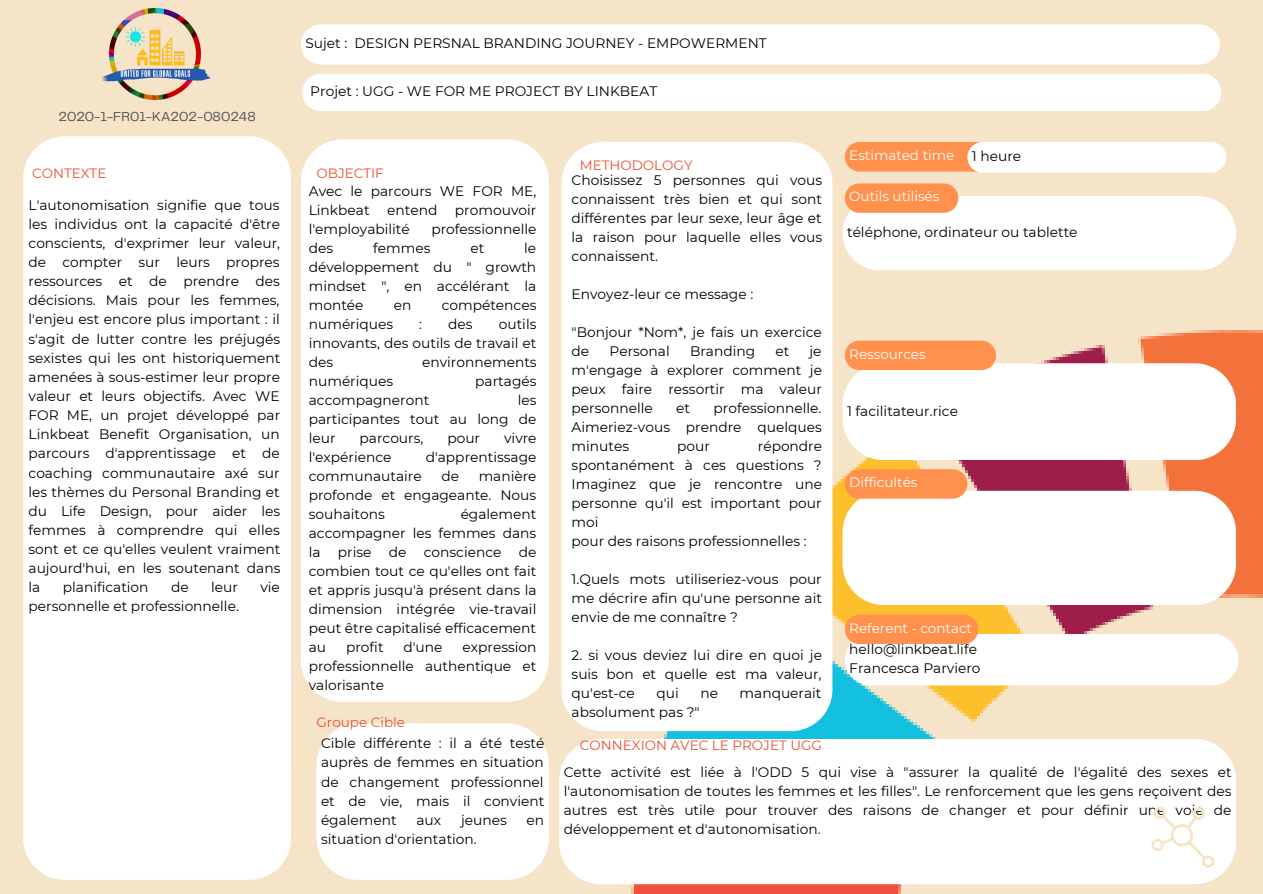
<style>
.page{position:relative;width:1263px;height:894px;background:#fff}
.page>*{position:absolute;margin:0;border:0;box-sizing:border-box;transform-origin:0 0}
.t1{font:13.8px/19px "Montserrat";color:#000;text-align:justify}
.t2{font:13.5px "Montserrat";color:#fff}
.t3{font:13.5px "Montserrat";color:#ec4f31}
.t4{font:13.5px "Telegraf";color:#545454}
</style>
<div class="page">
<div style="left:0;top:0;width:1263px;height:893px;background:#f6e4c8"></div>
<img style="left:102px;top:7px;width:109px;height:94px">
<div style="left:301px;top:25px;width:919px;height:40px;background:#fff;border-radius:20px"></div>
<img style="left:632px;top:331px;width:631px;height:562px">
<div style="left:561px;top:142px;width:271px;height:589px;background:#fff"></div>
<div style="left:316px;top:723px;width:233px;height:156px;background:#fff"></div>
<div style="left:559px;top:738px;width:677px;height:145px;background:#fff"></div>
<div style="left:301px;top:139px;width:248px;height:562px;background:#fff"></div>
<div style="left:23px;top:136px;width:268px;height:743px;background:#fff"></div>
<div style="left:302px;top:74px;width:919px;height:37px;background:#fff;border-radius:19px"></div>
<svg style="left:842px;top:183px;width:394px;height:87px;background:#fdf1e6"></svg>
<svg style="left:842px;top:340px;width:394px;height:120px;background:#fce7dc"></svg>
<div style="left:842px;top:490px;width:394px;height:115px;background:#fff"></div>
<svg style="left:845px;top:469px;width:122px;height:29px;background:#fe9450"></svg>
<svg style="left:845px;top:614px;width:393px;height:71px;background:#f9e2d2"></svg>
<svg style="left:845px;top:142px;width:381px;height:30px;background:#fedbc5"></svg>
<svg style="left:1151px;top:806px;width:63px;height:61px;background:#fdfaf5"></svg>
<p class="t4" style="left:58px;top:111px;width:199px">2020-1-FR01-KA202-080248</p>
<p class="t3" style="left:32px;top:165px;width:76px">CONTEXTE</p>
<p class="t1" style="left:29px;top:195px;width:253px">L'autonomisation signifie que tous les individus ont la capacité d'être conscients, d'exprimer leur valeur, de compter sur leurs propres ressources et de prendre des décisions. Mais pour les femmes, l'enjeu est encore plus important : il s'agit de lutter contre les préjugés sexistes qui les ont historiquement amenées à sous-estimer leur propre valeur et leurs objectifs. Avec WE FOR ME, un projet développé par Linkbeat Benefit Organisation, un parcours d'apprentissage et de coaching communautaire axé sur les thèmes du Personal Branding et du Life Design, pour aider les femmes à comprendre qui elles sont et ce qu'elles veulent vraiment aujourd'hui, en les soutenant dans la</p>
<p class="t1" style="left:63px;top:577px;width:87px">planification</p>
<p class="t1" style="left:171px;top:577px;width:19px">de</p>
<p class="t1" style="left:211px;top:577px;width:28px">leur</p>
<p class="t1" style="left:260px;top:577px;width:21px">vie</p>
<p class="t1" style="left:29px;top:596px;width:212px">personnelle et professionnelle.</p>
<p class="t1" style="left:305px;top:34px;width:463px">Sujet : DESIGN PERSNAL BRANDING JOURNEY - EMPOWERMENT</p>
<p class="t1" style="left:310px;top:82px;width:348px">Projet : UGG - WE FOR ME PROJECT BY LINKBEAT</p>
<p class="t3" style="left:316px;top:165px;width:69px">OBJECTIF</p>
<p class="t1" style="left:309px;top:182px;width:229px">Avec le parcours WE FOR ME,<br>Linkbeat</p>
<p class="t1" style="left:387px;top:201px;width:52px">entend</p>
<p class="t1" style="left:455px;top:201px;width:83px">promouvoir</p>
<p class="t1" style="left:309px;top:220px;width:103px">l'employabilité</p>
<p class="t1" style="left:431px;top:220px;width:107px">professionnelle</p>
<p class="t1" style="left:309px;top:239px;width:26px">des</p>
<p class="t1" style="left:373px;top:239px;width:59px">femmes</p>
<p class="t1" style="left:470px;top:239px;width:15px">et</p>
<p class="t1" style="left:309px;top:239px;width:229px;text-indent:215px">le développement du " growth mindset ", en accélérant la montée</p>
<p class="t1" style="left:394px;top:296px;width:19px">en</p>
<p class="t1" style="left:442px;top:296px;width:96px">compétences</p>
<p class="t1" style="left:309px;top:315px;width:229px;text-indent:190px">outils innovants, des outils de travail et des</p>
<p class="t1" style="left:309px;top:315px;width:86px">numériques</p>
<p class="t1" style="left:419px;top:315px;width:4px">:</p>
<p class="t1" style="left:448px;top:315px;width:26px">des</p>
<p class="t1" style="left:422px;top:352px;width:116px">environnements</p>
<p class="t1" style="left:309px;top:371px;width:86px">numériques</p>
<p class="t1" style="left:475px;top:371px;width:63px">partagés</p>
<p class="t1" style="left:309px;top:390px;width:122px">accompagneront</p>
<p class="t1" style="left:309px;top:390px;width:229px;text-indent:209px">les participantes tout au long de leur</p>
<p class="t1" style="left:360px;top:428px;width:65px">parcours,</p>
<p class="t1" style="left:447px;top:428px;width:34px">pour</p>
<p class="t1" style="left:504px;top:428px;width:34px">vivre</p>
<p class="t1" style="left:309px;top:447px;width:84px">l'expérience</p>
<p class="t1" style="left:426px;top:447px;width:112px">d'apprentissage</p>
<p class="t1" style="left:309px;top:466px;width:114px">communautaire</p>
<p class="t1" style="left:441px;top:466px;width:19px">de</p>
<p class="t1" style="left:309px;top:466px;width:229px;text-indent:170px">manière profonde et engageante. Nous souhaitons</p>
<p class="t1" style="left:309px;top:504px;width:229px;text-indent:152px">également accompagner les femmes dans la</p>
<p class="t1" style="left:309px;top:542px;width:229px;text-indent:210px">de combien tout ce qu'elles ont fait et appris jusqu'à présent dans la dimension intégrée vie-travail peut être capitalisé efficacement au</p>
<p class="t1" style="left:338px;top:542px;width:35px">prise</p>
<p class="t1" style="left:389px;top:542px;width:19px">de</p>
<p class="t1" style="left:424px;top:542px;width:79px">conscience</p>
<p class="t1" style="left:346px;top:637px;width:39px">profit</p>
<p class="t1" style="left:404px;top:637px;width:41px">d'une</p>
<p class="t1" style="left:309px;top:637px;width:229px;text-indent:154px">expression professionnelle authentique et valorisante</p>
<p class="t3" style="left:316px;top:713px;width:90px">Groupe Cible</p>
<p class="t1" style="left:321px;top:733px;width:225px">Cible différente : il a été testé auprès de femmes en situation de changement professionnel et de vie, mais il convient également</p>
<p class="t1" style="left:416px;top:810px;width:26px">aux</p>
<p class="t1" style="left:461px;top:810px;width:47px">jeunes</p>
<p class="t1" style="left:526px;top:810px;width:19px">en</p>
<p class="t1" style="left:321px;top:829px;width:157px">situation d'orientation.</p>
<p class="t3" style="left:580px;top:157px;width:114px">METHODOLOGY</p>
<p class="t1" style="left:572px;top:170px;width:252px">Choisissez 5 personnes qui vous connaissent très bien et qui sont différentes par leur sexe, leur âge et la raison pour laquelle elles vous connaissent.</p>
<p class="t1" style="left:572px;top:284px;width:183px">Envoyez-leur ce message :</p>
<p class="t1" style="left:572px;top:322px;width:252px">"Bonjour *Nom*, je fais un exercice de</p>
<p class="t1" style="left:572px;top:341px;width:252px;text-indent:238px">je m'engage à explorer comment je peux faire ressortir ma valeur personnelle</p>
<p class="t1" style="left:609px;top:341px;width:62px">Personal</p>
<p class="t1" style="left:690px;top:341px;width:67px">Branding</p>
<p class="t1" style="left:775px;top:341px;width:15px">et</p>
<p class="t1" style="left:572px;top:398px;width:252px;text-indent:142px">professionnelle.<br>Aimeriez-vous prendre quelques minutes</p>
<p class="t1" style="left:676px;top:398px;width:15px">et</p>
<p class="t1" style="left:572px;top:436px;width:252px;text-indent:186px">répondre spontanément à ces questions ?<br>Imaginez que je rencontre une personne qu'il est important pour moi</p>
<p class="t1" style="left:572px;top:531px;width:236px">pour des raisons professionnelles :</p>
<p class="t1" style="left:572px;top:569px;width:252px">1.Quels mots utiliseriez-vous pour me décrire afin qu'une personne ait envie de me connaître ?</p>
<p class="t1" style="left:572px;top:645px;width:252px">2. si vous deviez lui dire en quoi je suis bon et quelle est ma valeur, qu'est-ce</p>
<p class="t1" style="left:677px;top:436px;width:34px">pour</p>
<p class="t1" style="left:656px;top:683px;width:24px">qui</p>
<p class="t1" style="left:700px;top:683px;width:19px">ne</p>
<p class="t1" style="left:740px;top:683px;width:83px">manquerait</p>
<p class="t1" style="left:572px;top:702px;width:130px">absolument pas ?"</p>
<p class="t3" style="left:580px;top:736px;width:244px">CONNEXION AVEC LE PROJET UGG</p>
<p class="t2" style="left:849px;top:147px;width:106px">Estimated time</p>
<p class="t2" style="left:849px;top:188px;width:92px">Outils utilisés</p>
<p class="t1" style="left:972px;top:147px;width:51px">1 heure</p>
<p class="t1" style="left:847px;top:222px;width:232px">téléphone, ordinateur ou tablette</p>
<p class="t2" style="left:849px;top:345px;width:78px">Ressources</p>
<p class="t1" style="left:847px;top:401px;width:112px">1 facilitateur.rice</p>
<p class="t2" style="left:849px;top:474px;width:70px">Difficultés</p>
<p class="t2" style="left:849px;top:619px;width:124px">Referent - contact</p>
<p class="t1" style="left:849px;top:639px;width:129px">hello@linkbeat.life</p>
<p class="t1" style="left:849px;top:658px;width:133px">Francesca Parviero</p>
<p class="t1" style="left:564px;top:762px;width:669px">Cette activité est liée à l'ODD 5 qui vise à "assurer la qualité de l'égalité des sexes et l'autonomisation de toutes les femmes et les filles". Le renforcement que les gens reçoivent des autres est très utile pour trouver des raisons de changer et pour définir une voie de développement et d'autonomisation.</p>
</div>
